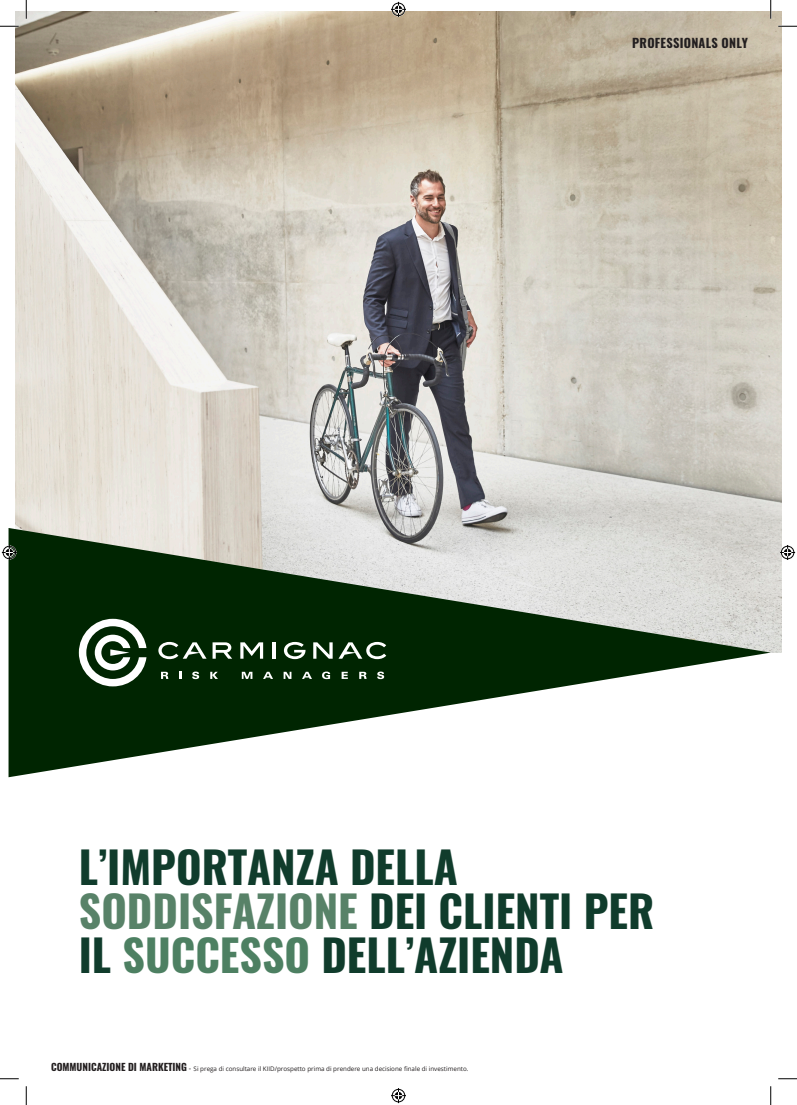
<style>
.page{position:relative;width:797px;height:1105px;background:#fff}
.page>*{position:absolute;margin:0;border:0;box-sizing:border-box;transform-origin:0 0}
.t1{font:700 43.75px/43.8px "Oswald";color:#103c2c}
.t2{font:700 12.5px "Oswald";letter-spacing:.02em;color:#231f20}
.t3{font:6.25px "Open Sans";color:#231f20}
.s1{color:#588268}
.s2{color:#4d8062}
.s3{font-family:"Oswald";font-weight:700;font-size:10px}
.s4{font-size:7.5px}
</style>
<div class="page">
<img style="left:16px;top:11px;width:765px;height:642px">
<svg style="left:9px;top:528px;width:761px;height:249px"></svg>
<svg style="left:161px;top:672px;width:7px;height:7px"></svg>
<svg style="left:179px;top:672px;width:2px;height:7px"></svg>
<svg style="left:192px;top:672px;width:7px;height:7px"></svg>
<svg style="left:210px;top:672px;width:8px;height:7px"></svg>
<svg style="left:242px;top:672px;width:10px;height:7px"></svg>
<svg style="left:263px;top:672px;width:10px;height:7px"></svg>
<svg style="left:283px;top:672px;width:8px;height:7px"></svg>
<svg style="left:302px;top:672px;width:10px;height:7px"></svg>
<svg style="left:322px;top:672px;width:8px;height:7px"></svg>
<svg style="left:341px;top:672px;width:7px;height:7px"></svg>
<svg style="left:359px;top:672px;width:7px;height:7px"></svg>
<svg style="left:377px;top:672px;width:7px;height:7px"></svg>
<svg style="left:79px;top:619px;width:67px;height:67px"></svg>
<svg style="left:240px;top:642px;width:23px;height:17px"></svg>
<svg style="left:284px;top:642px;width:21px;height:17px"></svg>
<svg style="left:313px;top:642px;width:19px;height:17px"></svg>
<svg style="left:212px;top:642px;width:20px;height:17px"></svg>
<hr style="left:273px;top:642px;width:3px;height:17px;background:#fff">
<svg style="left:158px;top:642px;width:48px;height:17px"></svg>
<svg style="left:338px;top:642px;width:48px;height:17px"></svg>
<svg style="left:0;top:25px;width:19px;height:2px"></svg>
<svg style="left:778px;top:25px;width:19px;height:2px"></svg>
<svg style="left:0;top:1078px;width:19px;height:1px"></svg>
<svg style="left:778px;top:1078px;width:19px;height:1px"></svg>
<svg style="left:25px;top:0;width:2px;height:19px"></svg>
<svg style="left:25px;top:1086px;width:2px;height:19px"></svg>
<svg style="left:770px;top:0;width:1px;height:19px"></svg>
<svg style="left:770px;top:1086px;width:1px;height:19px"></svg>
<svg style="left:391px;top:2px;width:15px;height:15px"></svg>
<svg style="left:391px;top:1088px;width:15px;height:15px"></svg>
<svg style="left:2px;top:545px;width:15px;height:15px"></svg>
<svg style="left:780px;top:545px;width:15px;height:15px"></svg>
<p class="t2" style="left:632px;top:34px;width:117px">PROFESSIONALS ONLY</p>
<p class="t1" style="left:79px;top:847px;width:577px">L’IMPORTANZA DELLA<br><span class="s1">SODDISFAZIONE</span> DEI CLIENTI PER<br>IL <span class="s2">SUCCESSO</span> DELL’AZIENDA</p>
<p class="t3" style="left:51px;top:1064px;width:419px"><span class="s3">COMMUNICAZIONE DI MARKETING</span> <span class="s4">-</span> Si prega di consultare il KIID/prospetto prima di prendere una decisione finale di investimento.</p>
</div>
